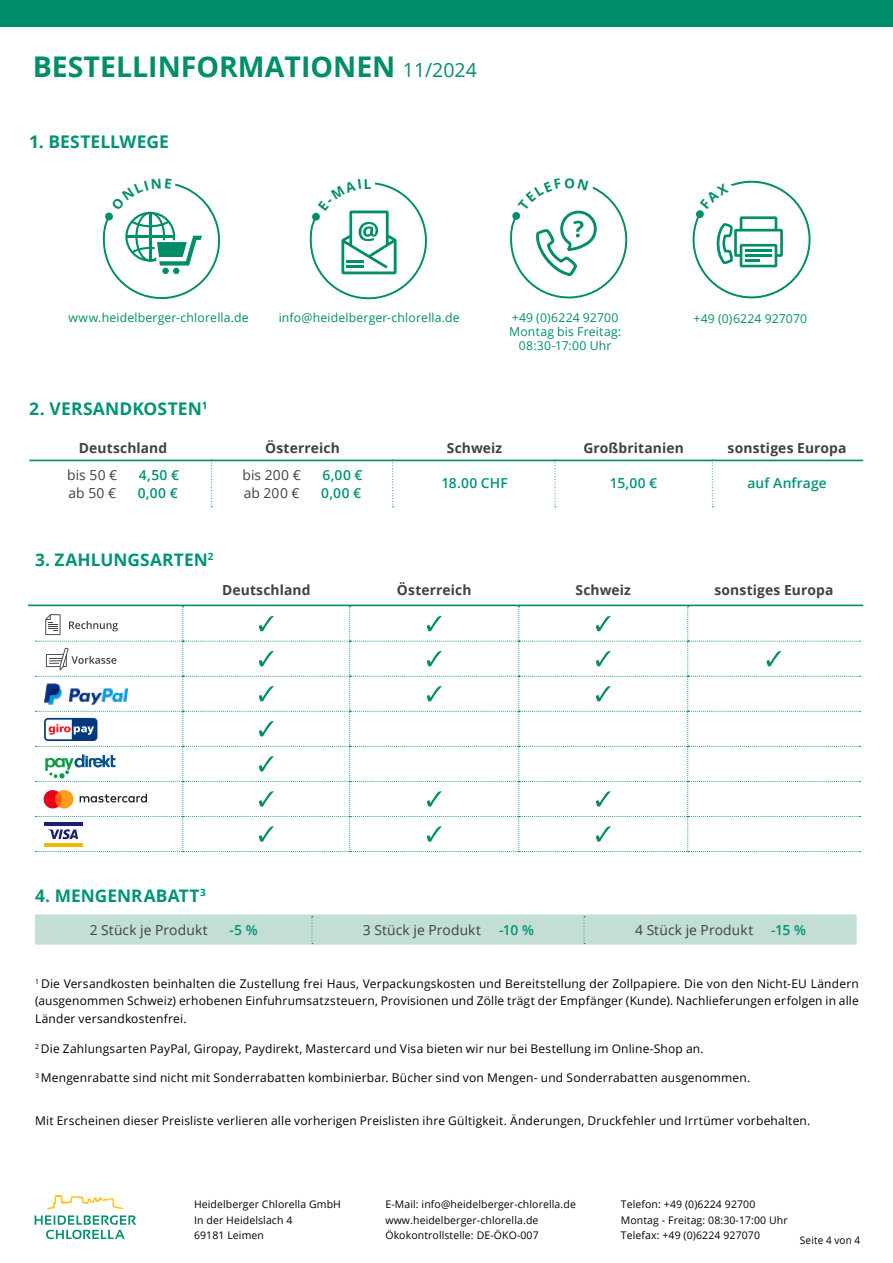
<style>
.page{position:relative;width:893px;height:1263px;background:#fff}
.page>*{position:absolute;margin:0;border:0;box-sizing:border-box;transform-origin:0 0}
.t1{font:700 28.5px "Open Sans";color:#008d6a}
.t2{font:700 17.55px "Open Sans";letter-spacing:.005em;color:#009475}
.t3{font:700 17.25px "Open Sans";letter-spacing:.005em;color:#009475}
.t4{font:700 13.8px "Open Sans";letter-spacing:.01em;color:#414042}
.t5{font:13.8px "Open Sans";letter-spacing:.01em;color:#414042}
.t6{font:600 13.8px "Open Sans";letter-spacing:.01em;color:#009475}
.t7{font:12.3px/14px "Open Sans";letter-spacing:.015em;color:#008d6a;text-align:center}
.t8{font:12px/17.2px "Open Sans";letter-spacing:.015em;color:#000;text-align:justify}
.t9{font:10.5px/15.3px "Open Sans";letter-spacing:.01em;color:#000}
.t10{font:10.5px "Open Sans";letter-spacing:.01em;color:#000;scale:.95 1}
.s1{font-weight:400;font-size:19.5px}
</style>
<div class="page">
<div style="left:35px;top:914px;width:822px;height:31px;background:#c2ded5"></div>
<svg style="left:35px;top:606px;width:826px;height:246px"></svg>
<svg style="left:35px;top:1195px;width:101px;height:44px"></svg>
<div style="left:0;top:0;width:893px;height:27px;background:#008d6a"></div>
<hr style="left:28px;top:605px;width:835px;height:1px;background:#008d6a">
<svg style="left:211px;top:461px;width:1px;height:46px"></svg>
<svg style="left:392px;top:461px;width:2px;height:46px"></svg>
<svg style="left:555px;top:461px;width:1px;height:46px"></svg>
<svg style="left:712px;top:461px;width:1px;height:46px"></svg>
<hr style="left:29px;top:460px;width:834px;height:1px;background:#008d6a">
<svg style="left:103px;top:183px;width:118px;height:117px"></svg>
<svg style="left:310px;top:182px;width:117px;height:118px"></svg>
<svg style="left:511px;top:186px;width:117px;height:113px"></svg>
<svg style="left:693px;top:181px;width:117px;height:117px"></svg>
<h1 class="t1" style="left:33px;top:47px;width:446px">BESTELLINFORMATIONEN <span class="s1">11/2024</span></h1>
<h2 class="t2" style="left:29px;top:130px;width:141px">1. BESTELLWEGE</h2>
<p class="t7" style="left:68px;top:310px;width:182px">www.heidelberger-chlorella.de</p>
<p class="t7" style="left:279px;top:310px;width:183px">info@heidelberger-chlorella.de</p>
<p class="t7" style="left:509px;top:310px;width:114px">+49 (0)6224 92700<br>Montag bis Freitag:<br>08:30-17:00 Uhr</p>
<p class="t7" style="left:694px;top:311px;width:115px">+49 (0)6224 927070</p>
<h2 class="t2" style="left:29px;top:396px;width:180px">2. VERSANDKOSTEN<sup>1</sup></h2>
<p class="t4" style="left:79px;top:438px;width:90px">Deutschland</p>
<p class="t5" style="left:67px;top:466px;width:52px">bis 50 €</p>
<p class="t6" style="left:139px;top:466px;width:42px">4,50 €</p>
<p class="t5" style="left:68px;top:483px;width:49px">ab 50 €</p>
<p class="t6" style="left:138px;top:483px;width:41px">0,00 €</p>
<p class="t4" style="left:265px;top:438px;width:76px">Österreich</p>
<p class="t5" style="left:242px;top:466px;width:60px">bis 200 €</p>
<p class="t6" style="left:322px;top:466px;width:42px">6,00 €</p>
<p class="t5" style="left:244px;top:483px;width:57px">ab 200 €</p>
<p class="t6" style="left:321px;top:483px;width:41px">0,00 €</p>
<p class="t4" style="left:447px;top:438px;width:57px">Schweiz</p>
<p class="t6" style="left:441px;top:473px;width:68px">18.00 CHF</p>
<p class="t4" style="left:583px;top:438px;width:102px">Großbritanien</p>
<p class="t6" style="left:610px;top:473px;width:49px">15,00 €</p>
<p class="t4" style="left:728px;top:438px;width:120px">sonstiges Europa</p>
<p class="t6" style="left:747px;top:473px;width:81px">auf Anfrage</p>
<h3 class="t3" style="left:35px;top:548px;width:180px">3. ZAHLUNGSARTEN<sup>2</sup></h3>
<p class="t4" style="left:222px;top:580px;width:90px">Deutschland</p>
<p class="t4" style="left:397px;top:580px;width:76px">Österreich</p>
<p class="t4" style="left:575px;top:580px;width:57px">Schweiz</p>
<p class="t4" style="left:714px;top:580px;width:120px">sonstiges Europa</p>
<h3 class="t3" style="left:35px;top:883px;width:172px">4. MENGENRABATT<sup>3</sup></h3>
<p class="t5" style="left:90px;top:920px;width:120px">2 Stück je Produkt</p>
<p class="t6" style="left:229px;top:920px;width:30px">-5 %</p>
<p class="t5" style="left:363px;top:920px;width:120px">3 Stück je Produkt</p>
<p class="t6" style="left:499px;top:920px;width:36px">-10 %</p>
<p class="t5" style="left:635px;top:920px;width:120px">4 Stück je Produkt</p>
<p class="t6" style="left:771px;top:920px;width:36px">-15 %</p>
<p class="t8" style="left:35px;top:975px;width:825px"><sup>1</sup> Die Versandkosten beinhalten die Zustellung frei Haus, Verpackungskosten und Bereitstellung der Zollpapiere. Die von den Nicht-EU Ländern (ausgenommen Schweiz) erhobenen Einfuhrumsatzsteuern, Provisionen und Zölle trägt der Empfänger (Kunde). Nachlieferungen erfolgen in alle Länder versandkostenfrei.</p>
<p class="t8" style="left:35px;top:1040px;width:670px"><sup>2</sup> Die Zahlungsarten PayPal, Giropay, Paydirekt, Mastercard und Visa bieten wir nur bei Bestellung im Online-Shop an.</p>
<p class="t8" style="left:35px;top:1069px;width:717px"><sup>3</sup> Mengenrabatte sind nicht mit Sonderrabatten kombinierbar. Bücher sind von Mengen- und Sonderrabatten ausgenommen.</p>
<p class="t8" style="left:35px;top:1112px;width:777px">Mit Erscheinen dieser Preisliste verlieren alle vorherigen Preislisten ihre Gültigkeit. Änderungen, Druckfehler und Irrtümer vorbehalten.</p>
<p class="t9" style="left:194px;top:1197px;width:149px">Heidelberger Chlorella GmbH<br>In der Heidelslach 4<br>69181 Leimen</p>
<p class="t9" style="left:385px;top:1197px;width:192px">E-Mail: info@heidelberger-chlorella.de www.heidelberger-chlorella.de<br>Ökokontrollstelle: DE-ÖKO-007</p>
<p class="t9" style="left:621px;top:1197px;width:168px">Telefon: +49 (0)6224 92700<br>Montag - Freitag: 08:30-17:00 Uhr<br>Telefax: +49 (0)6224 927070</p>
<p class="t10" style="left:800px;top:1232px;width:65px">Seite 4 von 4</p>
</div>
